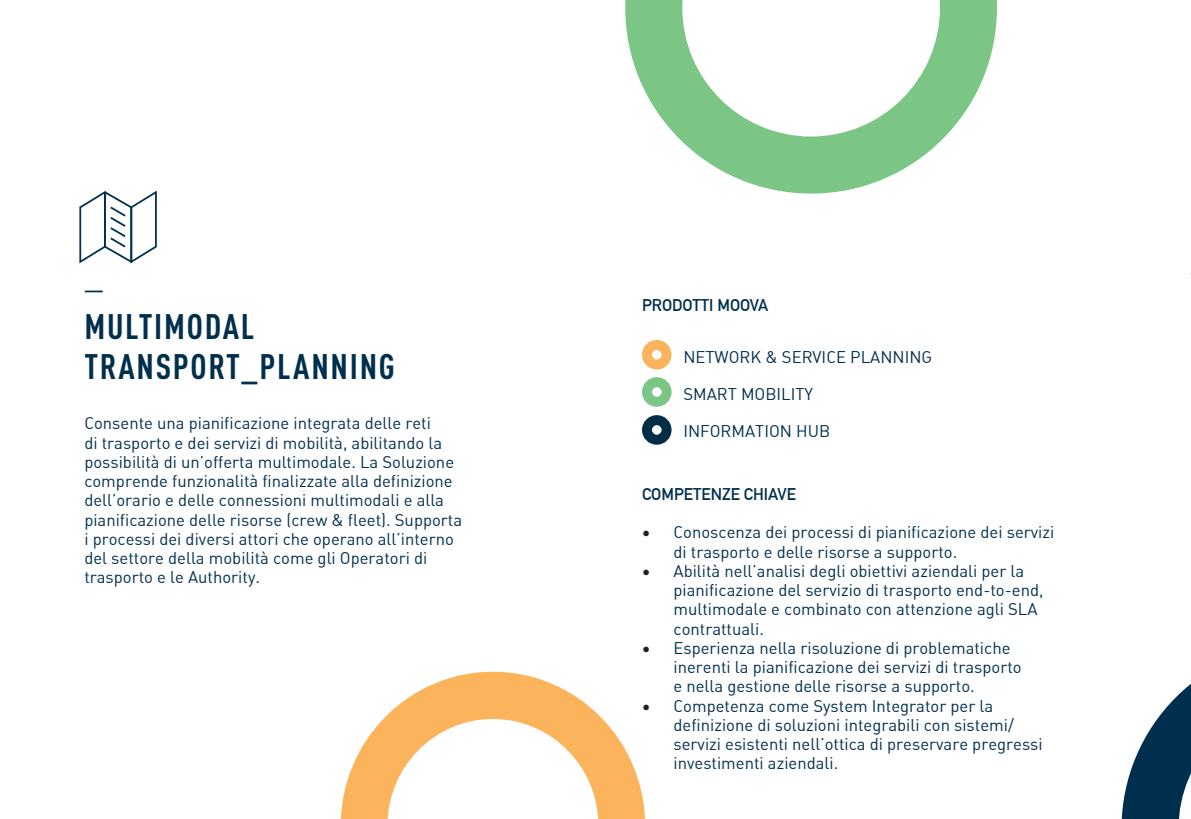
<style>
.page{position:relative;width:1191px;height:819px;background:#fff}
.page>*{position:absolute;margin:0;border:0;box-sizing:border-box;transform-origin:0 0}
.t1{font:700 condensed 35px "DIN Pro";letter-spacing:.05em;color:#002f4e}
.t2{font:16.62px/19.2px "DIN Alternate";color:#002f4e}
.t3{font:700 16.62px "DIN Alternate";color:#002f4e}
.s1{font-family:"Minion Pro";font-size:21px;color:#231f20}
</style>
<div class="page">
<svg style="left:341px;top:671px;width:304px;height:148px"></svg>
<svg style="left:625px;top:0;width:372px;height:193px"></svg>
<svg style="left:85px;top:290px;width:18px;height:2px"></svg>
<svg style="left:79px;top:191px;width:78px;height:72px"></svg>
<div style="left:642px;top:377px;width:29px;height:30px;border:10px solid #7bc685;border-radius:50%"></div>
<div style="left:642px;top:415px;width:29px;height:29px;border:10px solid #022d47;border-radius:50%"></div>
<svg style="left:1121px;top:684px;width:70px;height:135px"></svg>
<div style="left:642px;top:340px;width:29px;height:29px;border:10px solid #fbb45d;border-radius:50%"></div>
<p class="t3" style="left:642px;top:293px;width:128px">PRODOTTI MOOVA</p>
<p class="t1" style="left:84px;top:300px;width:171px">MULTIMODAL</p>
<p class="t1" style="left:84px;top:340px;width:312px">TRANSPORT_PLANNING</p>
<p class="t2" style="left:683px;top:347px;width:250px">NETWORK &amp; SERVICE PLANNING</p>
<p class="t2" style="left:683px;top:384px;width:131px">SMART MOBILITY</p>
<p class="t2" style="left:683px;top:420px;width:148px">INFORMATION HUB</p>
<p class="t2" style="left:84px;top:413px;width:379px">Consente una pianificazione integrata delle reti<br>di trasporto e dei servizi di mobilità, abilitando la possibilità di un’offerta multimodale. La Soluzione comprende funzionalità finalizzate alla definizione dell’orario e delle connessioni multimodali e alla pianificazione delle risorse (crew &amp; fleet). Supporta i processi dei diversi attori che operano all’interno del settore della mobilità come gli Operatori di trasporto e le Authority.</p>
<p class="t3" style="left:642px;top:481px;width:155px">COMPETENZE CHIAVE</p>
<p class="t2" style="left:673px;top:522px;width:382px;text-indent:-32px"><span class="s1">•</span> Conoscenza dei processi di pianificazione dei servizi di trasporto e delle risorse a supporto.</p>
<p class="t2" style="left:673px;top:561px;width:371px;text-indent:-32px"><span class="s1">•</span> Abilità nell’analisi degli obiettivi aziendali per la pianificazione del servizio di trasporto end-to-end, multimodale e combinato con attenzione agli SLA contrattuali.</p>
<p class="t2" style="left:673px;top:638px;width:350px;text-indent:-32px"><span class="s1">•</span> Esperienza nella risoluzione di problematiche inerenti la pianificazione dei servizi di trasporto e nella gestione delle risorse a supporto.</p>
<p class="t2" style="left:673px;top:695px;width:371px;text-indent:-32px"><span class="s1">•</span> Competenza come System Integrator per la definizione di soluzioni integrabili con sistemi/ servizi esistenti nell’ottica di preservare pregressi investimenti aziendali.</p>
</div>
